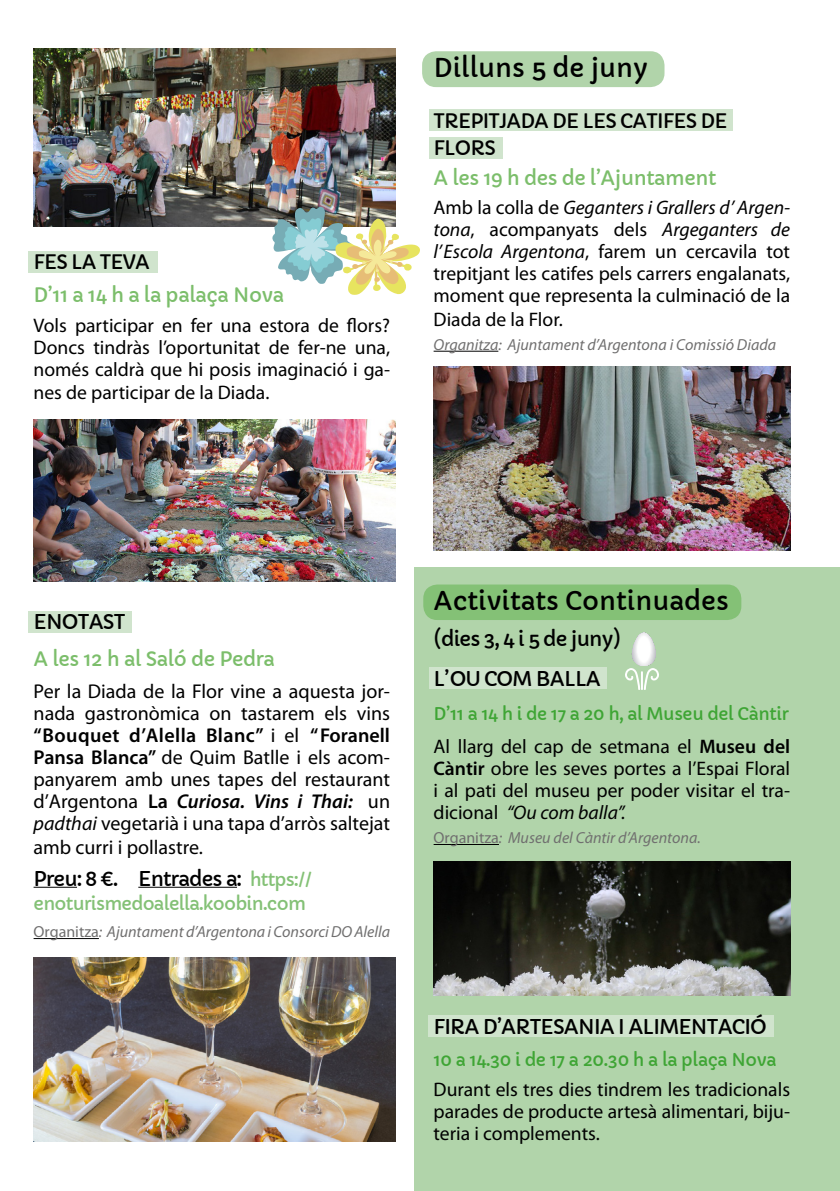
<style>
.page{position:relative;width:840px;height:1191px;background:#fff}
.page>*{position:absolute;margin:0;border:0;box-sizing:border-box;transform-origin:0 0}
.t1{font:25.4px "Capriola";color:#000}
.t2{font:20px/22px "Myriad Pro";color:#000;text-align:justify}
.t3{font:20px/39.8px "Capriola";letter-spacing:-.04em;color:#000}
.t4{font:19.6px/22px "Myriad Pro";color:#000;text-align:justify}
.t5{font:19.6px "Capriola";letter-spacing:-.02em;color:#7cbe6b}
.t6{font:19.6px/27px "Capriola";letter-spacing:-.04em;color:#000}
.t7{font:18px "Capriola";letter-spacing:-.04em;color:#84c176}
.t8{font:17.4px "Capriola";letter-spacing:-.02em;color:#3fa535}
.t9{font:17.2px "Capriola";letter-spacing:-.02em;color:#3fa535}
.t10{font:italic 16px "Myriad Pro";color:#706f6f}
.s1{font-style:italic}
.s2{font-weight:600}
.s3{font-weight:600;font-style:italic}
.s4{font-size:18px;color:#84c176}
.s5{font-style:normal}
</style>
<div class="page">
<div style="left:422px;top:51px;width:242px;height:36px;background:#b1d4aa;border-radius:14px"></div>
<div style="left:428px;top:109px;width:304px;height:22px;background:#d0e4cd"></div>
<div style="left:428px;top:137px;width:74px;height:22px;background:#d0e4cd"></div>
<div style="left:28px;top:251px;width:129px;height:21px;background:#d0e4cd"></div>
<div style="left:28px;top:611px;width:103px;height:22px;background:#d0e4cd"></div>
<div style="left:414px;top:567px;width:425px;height:624px;background:#b1d4aa"></div>
<div style="left:423px;top:584px;width:318px;height:36px;background:#84c176;border-radius:14px"></div>
<div style="left:428px;top:667px;width:178px;height:22px;background:#d0e4cd"></div>
<div style="left:428px;top:1015px;width:345px;height:22px;background:#d0e4cd"></div>
<hr style="left:34px;top:886px;width:43px;height:1px;background:#000">
<hr style="left:138px;top:886px;width:99px;height:1px;background:#000">
<hr style="left:34px;top:938px;width:65px;height:1px;background:#000">
<hr style="left:433px;top:351px;width:65px;height:1px;background:#000">
<hr style="left:433px;top:844px;width:65px;height:1px;background:#000">
<img style="left:34px;top:420px;width:361px;height:161px">
<img style="left:34px;top:958px;width:361px;height:184px">
<img style="left:34px;top:49px;width:361px;height:178px">
<img style="left:433px;top:861px;width:356px;height:134px">
<img style="left:433px;top:366px;width:356px;height:184px">
<svg style="left:625px;top:633px;width:33px;height:57px"></svg>
<svg style="left:272px;top:206px;width:148px;height:89px"></svg>
<p class="t6" style="left:34px;top:248px;width:118px">FES LA TEVA</p>
<p class="t5" style="left:34px;top:283px;width:252px">D’11 a 14 h a la palaça Nova</p>
<p class="t4" style="left:34px;top:314px;width:358px">Vols participar en fer una estora de flors?<br>Doncs tindràs l’oportunitat de fer-ne una, només caldrà que hi posis imaginació i ga-</p>
<p class="t4" style="left:34px;top:382px;width:237px">nes de participar de la Diada.</p>
<p class="t1" style="left:433px;top:53px;width:216px">Dilluns 5 de juny</p>
<p class="t6" style="left:433px;top:108px;width:295px">TREPITJADA DE LES CATIFES DE<br>FLORS</p>
<p class="t5" style="left:433px;top:165px;width:284px">A les 19 h des de l’Ajuntament</p>
<p class="t4" style="left:433px;top:197px;width:358px">Amb la colla de <span class="s1">Geganters i Grallers d’ Argen&shy;tona</span>, acompanyats dels <span class="s1">Argeganters de l’Escola Argentona</span>, farem un cercavila tot trepitjant les catifes pels carrers engalanats, moment que representa la culminació de la</p>
<p class="t4" style="left:433px;top:309px;width:131px">Diada de la Flor.</p>
<p class="t10" style="left:433px;top:336px;width:344px">Organitza: Ajuntament d’Argentona i Comissió Diada</p>
<p class="t3" style="left:34px;top:602px;width:93px">ENOTAST</p>
<p class="t5" style="left:34px;top:647px;width:243px">A les 12 h al Saló de Pedra</p>
<p class="t2" style="left:34px;top:681px;width:358px">Per la Diada de la Flor vine a aquesta jor&shy;nada gastronòmica on tastarem els vins <span class="s2">“Bouquet d’Alella Blanc”</span> i el <span class="s2">“Foranell Pansa Blanca”</span> de Quim Batlle i els acom&shy;panyarem amb unes tapes del restaurant d’Argentona <span class="s2">La</span> <span class="s3">Curiosa. Vins i Thai:</span> un <span class="s1">padthai</span> vegetarià i una tapa d’arròs saltejat</p>
<p class="t2" style="left:34px;top:836px;width:171px">amb curri i pollastre.</p>
<p class="t3" style="left:34px;top:859px;width:280px">Preu: 8 €. Entrades a: <span class="s4">https://</span></p>
<p class="t7" style="left:34px;top:892px;width:274px">enoturismedoalella.koobin.com</p>
<p class="t10" style="left:34px;top:923px;width:358px"><span class="s5">Organitza</span>: Ajuntament d’Argentona i Consorci DO Alella</p>
<p class="t1" style="left:433px;top:586px;width:296px">Activitats Continuades</p>
<p class="t3" style="left:433px;top:619px;width:189px">(dies 3, 4 i 5 de juny)<br>L’OU COM BALLA</p>
<p class="t9" style="left:433px;top:703px;width:356px">D’11 a 14 h i de 17 a 20 h, al Museu del Càntir</p>
<p class="t4" style="left:433px;top:736px;width:358px">Al llarg del cap de setmana el <span class="s2">Museu del Càntir</span> obre les seves portes a l’Espai Floral i al pati del museu per poder visitar el tra&shy;dicional <span class="s1">“Ou com balla”.</span></p>
<p class="t10" style="left:433px;top:829px;width:268px"><span class="s5">Organitza</span>: Museu del Càntir d’Argentona.</p>
<p class="t3" style="left:433px;top:1007px;width:334px">FIRA D’ARTESANIA I ALIMENTACIÓ</p>
<p class="t8" style="left:433px;top:1049px;width:344px">10 a 14.30 i de 17 a 20.30 h a la plaça Nova</p>
<p class="t4" style="left:433px;top:1078px;width:358px">Durant els tres dies tindrem les tradicionals parades de producte artesà alimentari, biju&shy;teria i complements.</p>
</div>
